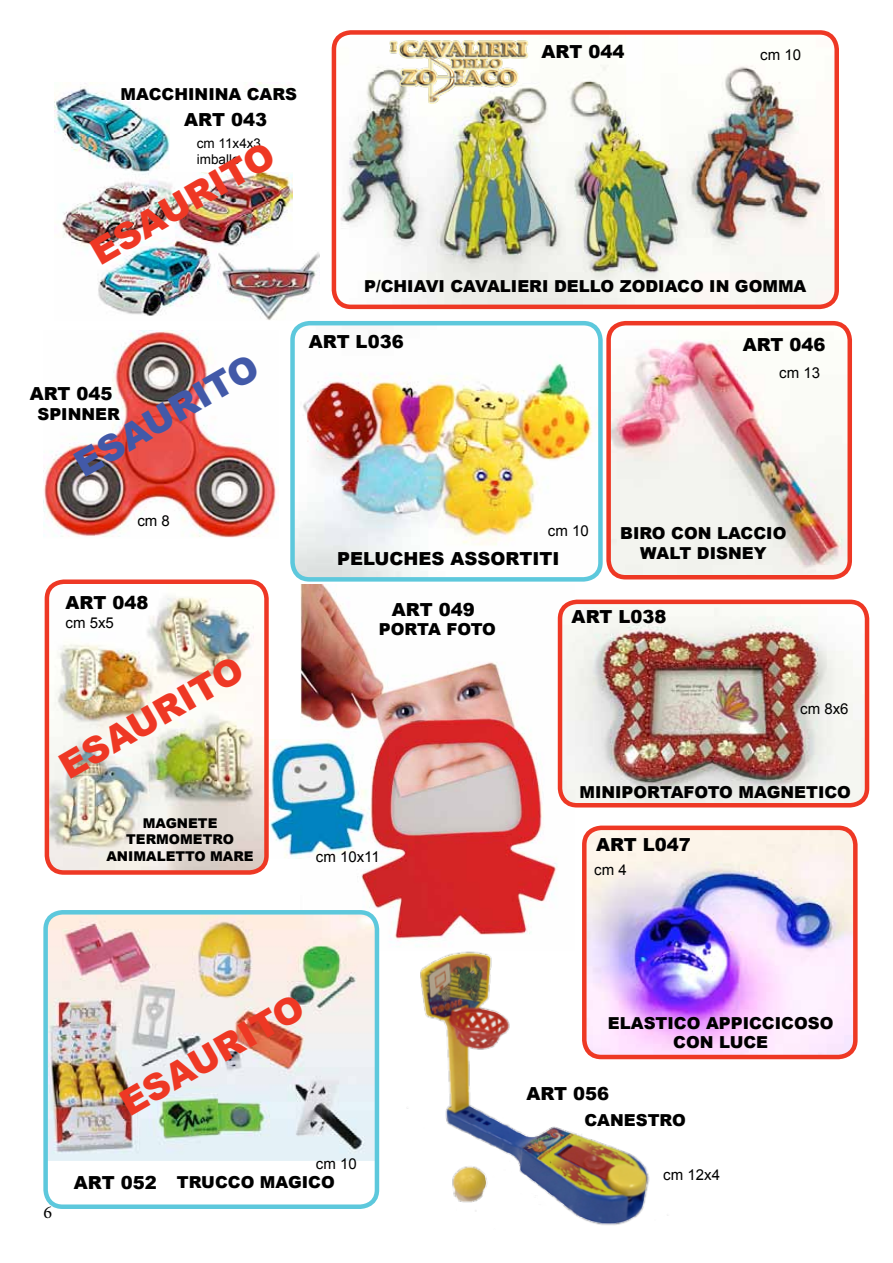
<style>
.page{position:relative;width:893px;height:1263px;background:#fff}
.page>*{position:absolute;margin:0;border:0;box-sizing:border-box;transform-origin:0 0}
.t1{font:900 36px "Arial";color:#ee3824}
.t2{font:900 36px "Arial";color:#4259a8}
.t3{font:900 18px "Arial";color:#000}
.t4{font:18px "Minion Pro";color:#000}
.t5{font:900 16.5px/19.8px "Arial";color:#000;text-align:center}
.t6{font:15px "Arial";color:#000}
.t7{font:900 13.5px/16.2px "Arial";color:#000;text-align:center}
.t8{font:13.5px/16.2px "Arial";color:#000}
</style>
<div class="page">
<img style="left:54px;top:83px;width:238px;height:233px">
<img style="left:217px;top:251px;width:103px;height:69px">
<img style="left:335px;top:35px;width:499px;height:271px">
<div style="left:332px;top:30px;width:507px;height:279px;border:4px solid #ee3824;border-radius:17px"></div>
<img style="left:387px;top:39px;width:144px;height:64px">
<img style="left:43px;top:330px;width:236px;height:208px">
<img style="left:295px;top:326px;width:303px;height:251px">
<div style="left:290px;top:321px;width:313px;height:261px;border:4px solid #5dc8dc;border-radius:17px"></div>
<img style="left:611px;top:326px;width:238px;height:250px">
<div style="left:606px;top:321px;width:246px;height:258px;border:4px solid #ee3824;border-radius:17px"></div>
<img style="left:50px;top:584px;width:214px;height:286px">
<div style="left:45px;top:579px;width:224px;height:296px;border:4px solid #ee3824;border-radius:17px"></div>
<img style="left:301px;top:585px;width:273px;height:337px">
<img style="left:269px;top:739px;width:100px;height:119px">
<img style="left:560px;top:602px;width:307px;height:203px">
<div style="left:558px;top:600px;width:311px;height:207px;border:4px solid #ee3824;border-radius:17px"></div>
<img style="left:48px;top:912px;width:329px;height:249px">
<div style="left:43px;top:910px;width:336px;height:299px;border:4px solid #5dc8dc;border-radius:17px"></div>
<img style="left:587px;top:830px;width:266px;height:224px">
<div style="left:582px;top:825px;width:276px;height:234px;border:4px solid #ee3824;border-radius:17px"></div>
<img style="left:369px;top:922px;width:369px;height:303px">
<div style="left:171px;top:92px;width:129px;height:80px;background:#fff"></div>
<p class="t5" style="left:121px;top:84px;width:178px">MACCHININA CARS</p>
<p class="t8" style="left:197px;top:135px;width:66px">cm 11x4x3 imballo</p>
<p class="t3" style="left:184px;top:106px;width:84px">ART 043</p>
<h1 class="t1" style="left:81px;top:232px;width:207px;rotate:-30deg">ESAURITO</h1>
<p class="t3" style="left:542px;top:39px;width:84px">ART 044</p>
<p class="t6" style="left:760px;top:45px;width:42px">cm 10</p>
<p class="t5" style="left:364px;top:275px;width:444px">P/CHIAVI CAVALIERI DELLO ZODIACO IN GOMMA</p>
<h1 class="t2" style="left:64px;top:444px;width:207px;rotate:-30deg">ESAURITO</h1>
<p class="t3" style="left:30px;top:380px;width:84px">ART 045</p>
<p class="t5" style="left:37px;top:404px;width:84px">SPINNER</p>
<p class="t6" style="left:137px;top:511px;width:34px">cm 8</p>
<p class="t3" style="left:66px;top:589px;width:84px">ART 048</p>
<p class="t6" style="left:66px;top:613px;width:50px">cm 5x5</p>
<h1 class="t1" style="left:49px;top:746px;width:207px;rotate:-30deg">ESAURITO</h1>
<p class="t7" style="left:106px;top:815px;width:149px">MAGNETE<br>TERMOMETRO<br>ANIMALETTO MARE</p>
<p class="t3" style="left:309px;top:328px;width:96px">ART L036</p>
<p class="t3" style="left:743px;top:332px;width:84px">ART 046</p>
<p class="t6" style="left:779px;top:363px;width:42px">cm 13</p>
<p class="t6" style="left:548px;top:520px;width:42px">cm 10</p>
<p class="t3" style="left:337px;top:545px;width:224px">PELUCHES ASSORTITI</p>
<p class="t5" style="left:620px;top:523px;width:168px">BIRO CON LACCIO<br>WALT DISNEY</p>
<p class="t3" style="left:392px;top:596px;width:84px">ART 049</p>
<p class="t5" style="left:379px;top:618px;width:118px">PORTA FOTO</p>
<p class="t6" style="left:316px;top:847px;width:65px">cm 10x11</p>
<p class="t3" style="left:572px;top:604px;width:96px">ART L038</p>
<p class="t6" style="left:800px;top:699px;width:50px">cm 8x6</p>
<p class="t5" style="left:579px;top:782px;width:273px">MINIPORTAFOTO MAGNETICO</p>
<p class="t3" style="left:596px;top:832px;width:96px">ART L047</p>
<p class="t6" style="left:594px;top:860px;width:34px">cm 4</p>
<p class="t4" style="left:43px;top:1200px;width:10px">6</p>
<h1 class="t1" style="left:110px;top:1083px;width:207px;rotate:-30deg">ESAURITO</h1>
<p class="t6" style="left:316px;top:1153px;width:42px">cm 10</p>
<p class="t3" style="left:74px;top:1170px;width:84px">ART 052</p>
<p class="t5" style="left:177px;top:1172px;width:159px">TRUCCO MAGICO</p>
<p class="t5" style="left:608px;top:1012px;width:227px">ELASTICO APPICCICOSO<br>CON LUCE</p>
<p class="t3" style="left:526px;top:1080px;width:84px">ART 056</p>
<p class="t5" style="left:584px;top:1110px;width:103px">CANESTRO</p>
<p class="t6" style="left:663px;top:1164px;width:58px">cm 12x4</p>
</div>
